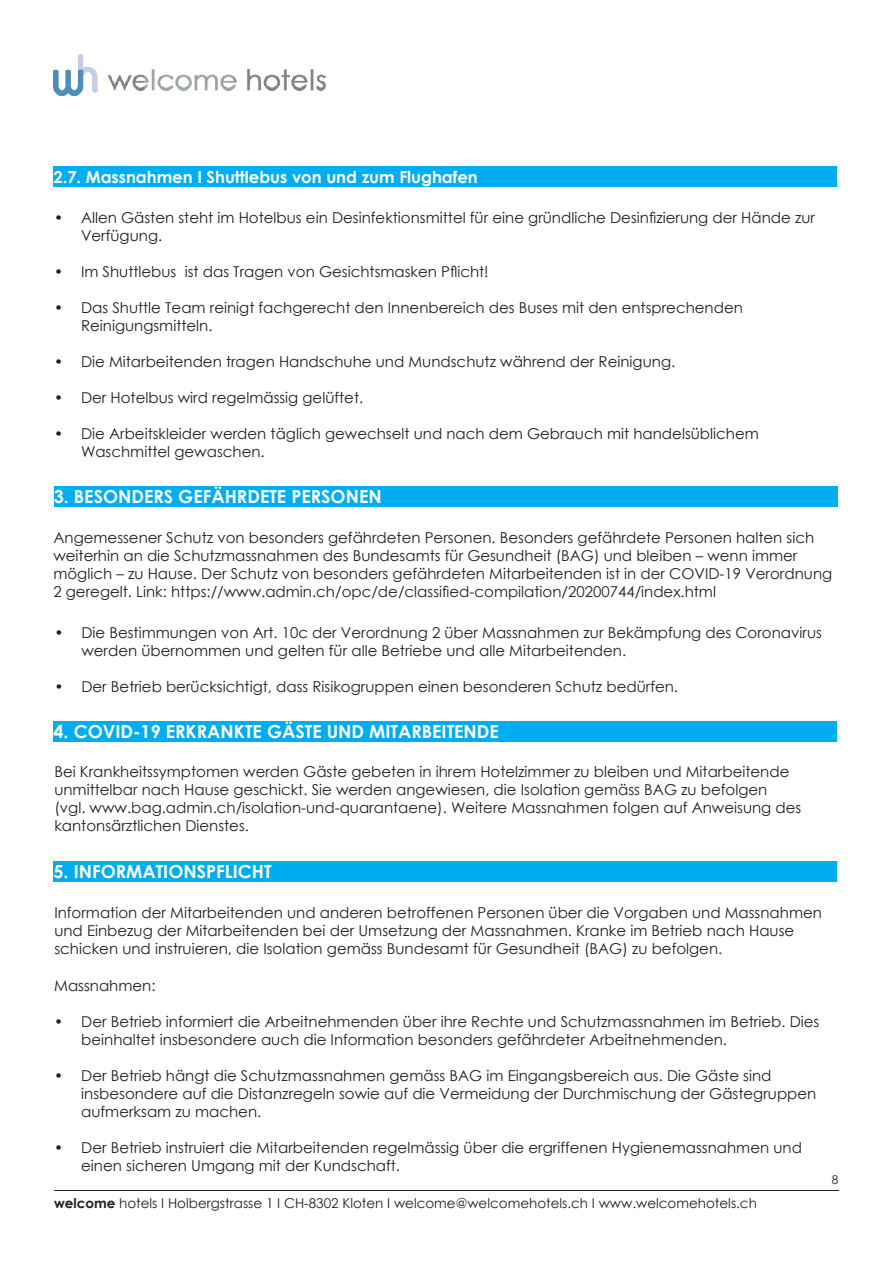
<style>
.page{position:relative;width:893px;height:1263px;background:#fff}
.page>*{position:absolute;margin:0;border:0;box-sizing:border-box;transform-origin:0 0}
.t1{font:700 18px "Century Gothic";color:#fff}
.t2{font:700 16.5px "Century Gothic";color:#fff}
.t3{font:15px/18px "Century Gothic";color:#231f20}
.t4{font:13.5px "Century Gothic";color:#231f20}
.t5{font:12px "Century Gothic";color:#231f20}
.s1{font-weight:700}
</style>
<div class="page">
<hr style="left:54px;top:1190px;width:785px;height:1px;background:#231f20">
<img style="left:53px;top:54px;width:273px;height:41px">
<div style="left:53px;top:166px;width:784px;height:21px;background:#00aeef"></div>
<div style="left:54px;top:486px;width:784px;height:21px;background:#00aeef"></div>
<div style="left:54px;top:721px;width:783px;height:21px;background:#00aeef"></div>
<div style="left:54px;top:861px;width:783px;height:21px;background:#00aeef"></div>
<p class="t2" style="left:53px;top:164px;width:426px">2.7. Massnahmen I Shuttlebus von und zum Flughafen</p>
<p class="t3" style="left:81px;top:209px;width:735px;text-indent:-27px">• Allen Gästen steht im Hotelbus ein Desinfektionsmittel für eine gründliche Desinfizierung der Hände zur<br>Verfügung.</p>
<p class="t3" style="left:54px;top:263px;width:436px">• Im Shuttlebus ist das Tragen von Gesichtsmasken Pflicht!</p>
<p class="t3" style="left:81px;top:299px;width:663px;text-indent:-27px">• Das Shuttle Team reinigt fachgerecht den Innenbereich des Buses mit den entsprechenden<br>Reinigungsmitteln.</p>
<p class="t3" style="left:54px;top:353px;width:623px">• Die Mitarbeitenden tragen Handschuhe und Mundschutz während der Reinigung.</p>
<p class="t3" style="left:54px;top:389px;width:311px">• Der Hotelbus wird regelmässig gelüftet.</p>
<p class="t3" style="left:81px;top:425px;width:679px;text-indent:-27px">• Die Arbeitskleider werden täglich gewechselt und nach dem Gebrauch mit handelsüblichem<br>Waschmittel gewaschen.</p>
<p class="t1" style="left:54px;top:483px;width:329px">3. BESONDERS GEFÄHRDETE PERSONEN</p>
<p class="t3" style="left:53px;top:529px;width:780px">Angemessener Schutz von besonders gefährdeten Personen. Besonders gefährdete Personen halten sich weiterhin an die Schutzmassnahmen des Bundesamts für Gesundheit (BAG) und bleiben – wenn immer möglich – zu Hause. Der Schutz von besonders gefährdeten Mitarbeitenden ist in der COVID-19 Verordnung 2 geregelt. Link: https://www.admin.ch/opc/de/classified-compilation/20200744/index.html</p>
<p class="t3" style="left:81px;top:623px;width:742px;text-indent:-27px">• Die Bestimmungen von Art. 10c der Verordnung 2 über Massnahmen zur Bekämpfung des Coronavirus werden übernommen und gelten für alle Betriebe und alle Mitarbeitenden.</p>
<p class="t3" style="left:54px;top:677px;width:625px">• Der Betrieb berücksichtigt, dass Risikogruppen einen besonderen Schutz bedürfen.</p>
<p class="t1" style="left:54px;top:717px;width:447px">4. COVID-19 ERKRANKTE GÄSTE UND MITARBEITENDE</p>
<p class="t3" style="left:54px;top:763px;width:748px">Bei Krankheitssymptomen werden Gäste gebeten in ihrem Hotelzimmer zu bleiben und Mitarbeitende unmittelbar nach Hause geschickt. Sie werden angewiesen, die Isolation gemäss BAG zu befolgen (vgl. www.bag.admin.ch/isolation-und-quarantaene). Weitere Massnahmen folgen auf Anweisung des kantonsärztlichen Dienstes.</p>
<p class="t1" style="left:54px;top:858px;width:220px">5. INFORMATIONSPFLICHT</p>
<p class="t3" style="left:54px;top:903px;width:769px">Information der Mitarbeitenden und anderen betroffenen Personen über die Vorgaben und Massnahmen und Einbezug der Mitarbeitenden bei der Umsetzung der Massnahmen. Kranke im Betrieb nach Hause schicken und instruieren, die Isolation gemäss Bundesamt für Gesundheit (BAG) zu befolgen.</p>
<p class="t3" style="left:54px;top:977px;width:103px">Massnahmen:</p>
<p class="t3" style="left:81px;top:1013px;width:740px;text-indent:-27px">• Der Betrieb informiert die Arbeitnehmenden über ihre Rechte und Schutzmassnahmen im Betrieb. Dies beinhaltet insbesondere auch die Information besonders gefährdeter Arbeitnehmenden.</p>
<p class="t3" style="left:81px;top:1067px;width:737px;text-indent:-27px">• Der Betrieb hängt die Schutzmassnahmen gemäss BAG im Eingangsbereich aus. Die Gäste sind insbesondere auf die Distanzregeln sowie auf die Vermeidung der Durchmischung der Gästegruppen aufmerksam zu machen.</p>
<p class="t3" style="left:81px;top:1139px;width:722px;text-indent:-27px">• Der Betrieb instruiert die Mitarbeitenden regelmässig über die ergriffenen Hygienemassnahmen und einen sicheren Umgang mit der Kundschaft.</p>
<p class="t5" style="left:832px;top:1171px;width:8px">8</p>
<p class="t4" style="left:54px;top:1193px;width:704px"><span class="s1">welcome</span> hotels I Holbergstrasse 1 I CH-8302 Kloten I welcome@welcomehotels.ch I www.welcomehotels.ch</p>
</div>
